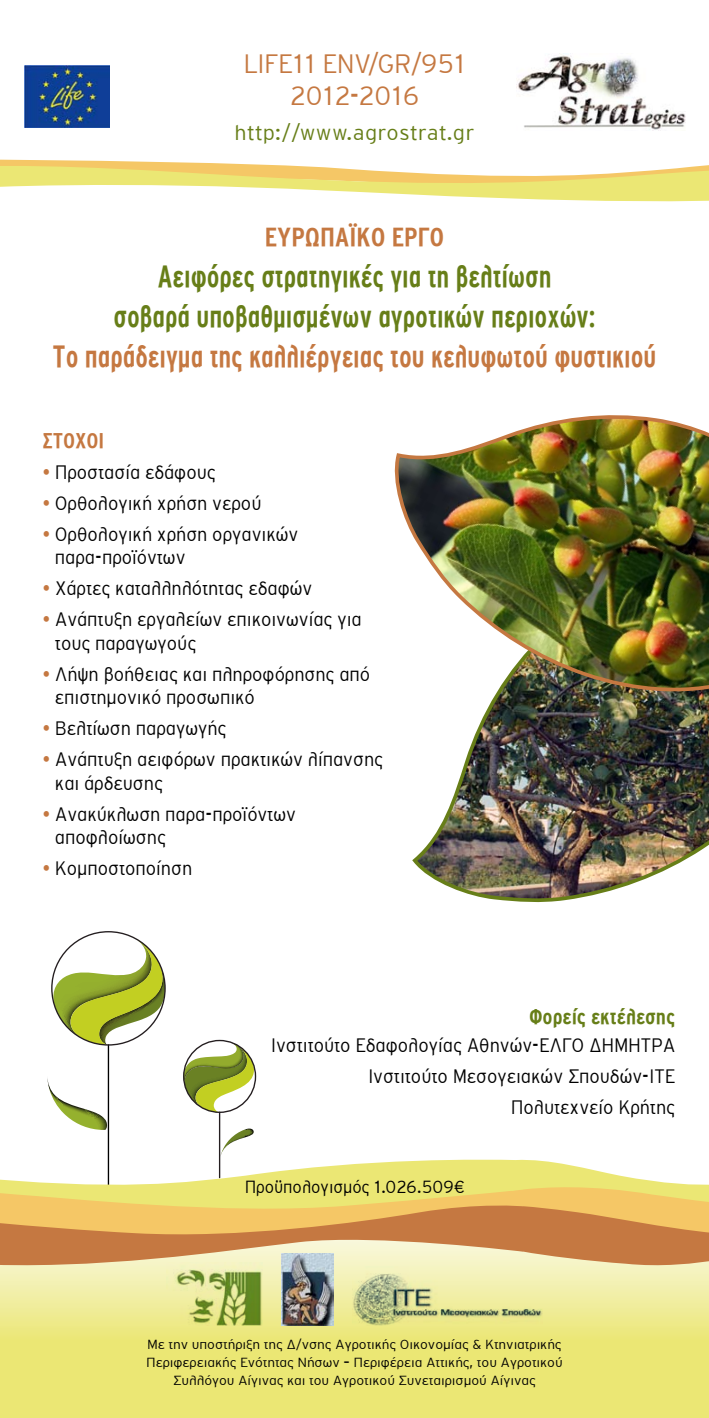
<style>
.page{position:relative;width:709px;height:1418px;background:#fff}
.page>*{position:absolute;margin:0;border:0;box-sizing:border-box;transform-origin:0 0}
.t1{font:700 condensed 30.62px/40px "PF Transit";color:#677e18;text-align:center;scale:.88 1}
.t2{font:700 condensed 30.62px "PF Transit";color:#c57841;scale:.88 1}
.t3{font:300 26.5px/31.8px "PF Transit";color:#c57841;text-align:center;scale:.92 1}
.t4{font:700 condensed 26px "PF Transit";color:#c57841}
.t5{font:300 21.25px "PF Transit";letter-spacing:.02em;color:#677e18}
.t6{font:700 condensed 21.25px "PF Transit";color:#677e18}
.t7{font:700 condensed 21.25px "PF Transit";color:#c57841}
.t8{font:300 19.38px/23.8px "PF Transit";color:#000;scale:.9 1}
.t9{font:300 17.5px "PF Transit";color:#000;scale:.9 1}
.t10{font:300 13.12px/18.2px "PF Transit";color:#000;text-align:center}
.s1{color:#c57841}
</style>
<div class="page">
<svg style="left:47px;top:1073px;width:61px;height:56px"></svg>
<hr style="left:108px;top:1044px;width:1px;height:143px;background:#000">
<svg style="left:51px;top:931px;width:115px;height:114px"></svg>
<svg style="left:220px;top:1128px;width:34px;height:26px"></svg>
<hr style="left:219px;top:1111px;width:1px;height:67px;background:#241e20">
<svg style="left:183px;top:1039px;width:74px;height:73px"></svg>
<svg style="left:0;top:1270px;width:709px;height:147px;background:#ece880"></svg>
<svg style="left:0;top:1238px;width:709px;height:32px;background:#dbaf7e"></svg>
<svg style="left:0;top:1215px;width:709px;height:23px;background:#d8974f"></svg>
<svg style="left:0;top:1154px;width:709px;height:61px"></svg>
<img style="left:516px;top:54px;width:170px;height:76px">
<img style="left:25px;top:66px;width:85px;height:61px">
<svg style="left:0;top:159px;width:709px;height:43px"></svg>
<img style="left:166px;top:1262px;width:96px;height:63px">
<img style="left:352px;top:1266px;width:191px;height:59px">
<img style="left:281px;top:1253px;width:52px;height:72px">
<img style="left:412px;top:696px;width:297px;height:207px">
<img style="left:394px;top:415px;width:315px;height:281px">
<h2 class="t3" style="left:243px;top:48px;width:243px">LIFE11 ENV/GR/951<br>2012-2016</h2>
<p class="t5" style="left:234px;top:121px;width:241px">http://www.agrostrat.gr</p>
<h3 class="t4" style="left:265px;top:222px;width:181px">ΕΥΡΩΠΑΪΚΟ ΕΡΓΟ</h3>
<h1 class="t1" style="left:113px;top:256px;width:549px">Αειφόρες στρατηγικές για τη βελτίωση<br>σοβαρά υποβαθμισμένων αγροτικών περιοχών:</h1>
<h1 class="t2" style="left:53px;top:339px;width:687px">Το παράδειγμα της καλλιέργειας του κελυφωτού φυστικιού</h1>
<p class="t7" style="left:43px;top:429px;width:63px">ΣΤΟΧΟΙ</p>
<p class="t8" style="left:43px;top:460px;width:194px"><span class="s1">•</span> Προστασία εδάφους</p>
<p class="t8" style="left:43px;top:491px;width:245px"><span class="s1">•</span> Ορθολογική χρήση νερού</p>
<p class="t8" style="left:55px;top:522px;width:272px;text-indent:-12px"><span class="s1">•</span> Ορθολογική χρήση οργανικών παρα-προϊόντων</p>
<p class="t8" style="left:43px;top:576px;width:301px"><span class="s1">•</span> Χάρτες καταλληλότητας εδαφών</p>
<p class="t8" style="left:55px;top:607px;width:342px;text-indent:-12px"><span class="s1">•</span> Ανάπτυξη εργαλείων επικοινωνίας για τους παραγωγούς</p>
<p class="t8" style="left:55px;top:662px;width:351px;text-indent:-12px"><span class="s1">•</span> Λήψη βοήθειας και πληροφόρησης από επιστημονικό προσωπικό</p>
<p class="t8" style="left:43px;top:716px;width:206px"><span class="s1">•</span> Βελτίωση παραγωγής</p>
<p class="t8" style="left:55px;top:747px;width:366px;text-indent:-12px"><span class="s1">•</span> Ανάπτυξη αειφόρων πρακτικών λίπανσης και άρδευσης</p>
<p class="t8" style="left:55px;top:802px;width:269px;text-indent:-12px"><span class="s1">•</span> Ανακύκλωση παρα-προϊόντων αποφλοίωσης</p>
<p class="t8" style="left:43px;top:856px;width:168px"><span class="s1">•</span> Κομποστοποίηση</p>
<p class="t6" style="left:529px;top:1004px;width:148px">Φορείς εκτέλεσης</p>
<p class="t8" style="left:271px;top:1030px;width:450px;line-height:30.9px;text-align:right">Ινστιτούτο Εδαφολογίας Αθηνών-ΕΛΓΟ ΔΗΜΗΤΡΑ<br>Ινστιτούτο Μεσογειακών Σπουδών-ΙΤΕ<br>Πολυτεχνείο Κρήτης</p>
<p class="t9" style="left:245px;top:1176px;width:245px">Προϋπολογισμός 1.026.509€</p>
<p class="t10" style="left:146px;top:1335px;width:418px">Με την υποστήριξη της Δ/νσης Αγροτικής Οικονομίας &amp; Κτηνιατρικής<br>Περιφερειακής Ενότητας Νήσων – Περιφέρεια Αττικής, του Αγροτικού<br>Συλλόγου Αίγινας και του Αγροτικού Συνεταιρισμού Αίγινας</p>
</div>
